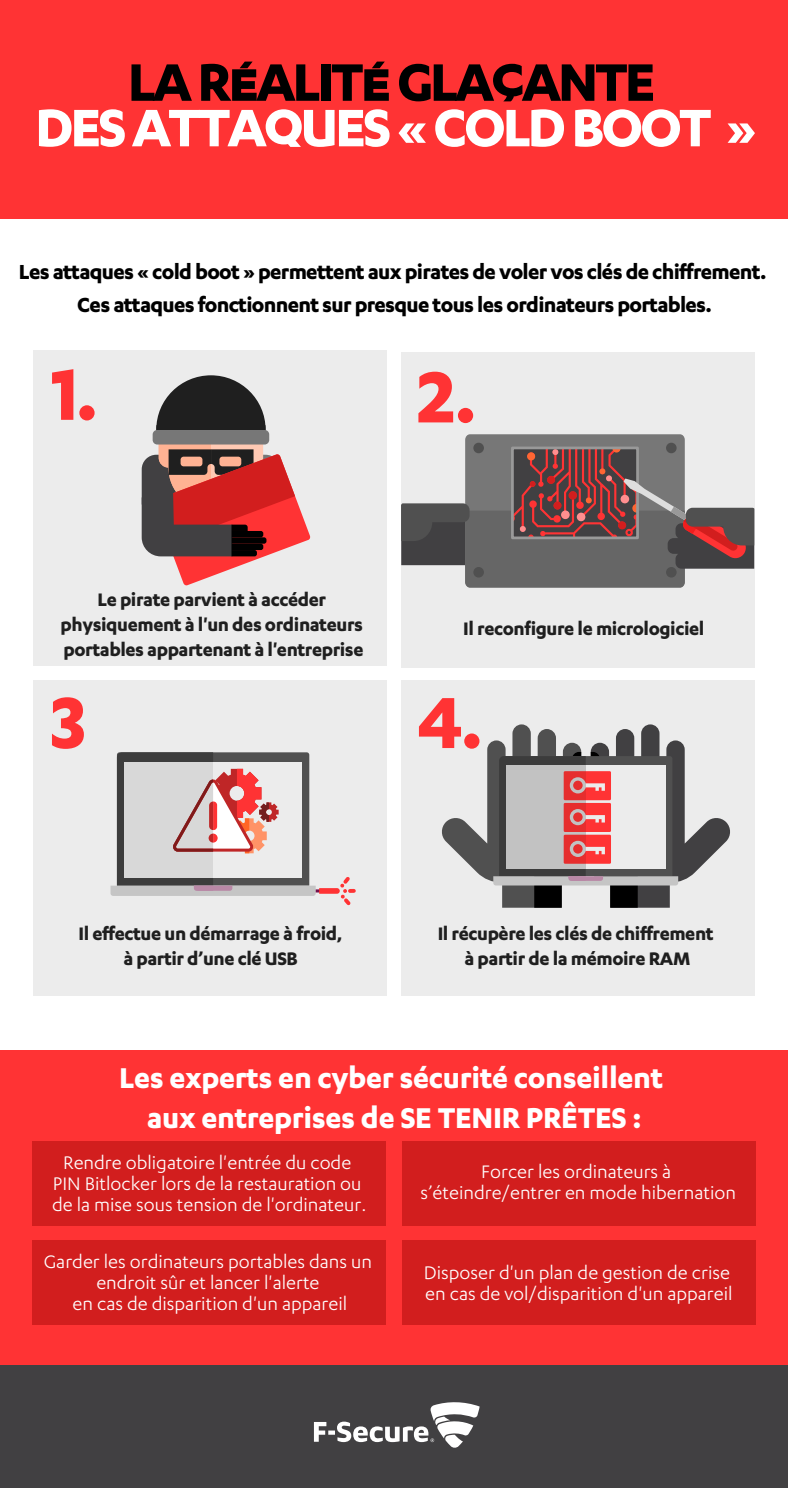
<style>
.page{position:relative;width:788px;height:1488px;background:#fff}
.page>*{position:absolute;margin:0;border:0;box-sizing:border-box;transform-origin:0 0}
.t1{font:700 84px "F Secure Sans";color:#ff3334}
.t2{font:61.25px "F Secure Sans Headline";letter-spacing:-.05em;color:#fff}
.t3{font:61.25px "F Secure Sans Headline";letter-spacing:-.05em;color:#000}
.t4{font:700 33.25px/39.9px "F Secure Sans";letter-spacing:-.01em;color:#fff;text-align:center}
.t5{font:700 23.62px/33.2px "F Secure Sans";letter-spacing:-.03em;color:#000;text-align:center}
.t6{font:21px/21px "F Secure Sans";color:#fff;text-align:center}
.t7{font:700 21px/25.2px "F Secure Sans";letter-spacing:-.02em;color:#1f1f1f;text-align:center}
</style>
<div class="page">
<div style="left:33px;top:350px;width:354px;height:315px;background:#ececec"></div>
<div style="left:401px;top:353px;width:353px;height:315px;background:#ececec"></div>
<div style="left:33px;top:680px;width:354px;height:315px;background:#ececec"></div>
<div style="left:401px;top:680px;width:353px;height:315px;background:#ececec"></div>
<div style="left:0;top:1050px;width:788px;height:317px;background:#ff3334"></div>
<div style="left:0;top:0;width:788px;height:219px;background:#ff3334"></div>
<div style="left:0;top:1365px;width:788px;height:123px;background:#414042"></div>
<svg style="left:314px;top:1402px;width:165px;height:46px"></svg>
<div style="left:32px;top:1141px;width:354px;height:84px;background:#d21e1e"></div>
<div style="left:402px;top:1141px;width:353px;height:84px;background:#d21e1e"></div>
<div style="left:32px;top:1240px;width:354px;height:84px;background:#d21e1e"></div>
<div style="left:402px;top:1240px;width:353px;height:84px;background:#d21e1e"></div>
<svg style="left:142px;top:375px;width:168px;height:211px"></svg>
<svg style="left:401px;top:434px;width:353px;height:154px"></svg>
<svg style="left:110px;top:752px;width:244px;height:154px"></svg>
<svg style="left:442px;top:724px;width:288px;height:183px"></svg>
<svg style="left:506px;top:765px;width:79px;height:104px;fill:#c2c2c2"></svg>
<h2 class="t3" style="left:128px;top:50px;width:529px">LA RÉALITÉ GLAÇANTE</h2>
<h2 class="t2" style="left:35px;top:96px;width:723px">DES ATTAQUES « COLD BOOT »</h2>
<p class="t5" style="left:19px;top:254px;width:749px">Les attaques « cold boot » permettent aux pirates de voler vos clés de chiffrement.<br>Ces attaques fonctionnent sur presque tous les ordinateurs portables.</p>
<h1 class="t1" style="left:50px;top:346px;width:50px">1.</h1>
<h1 class="t1" style="left:417px;top:349px;width:61px">2.</h1>
<p class="t7" style="left:61px;top:586px;width:304px">Le pirate parvient à accéder physiquement à l'un des ordinateurs portables appartenant à l'entreprise</p>
<p class="t7" style="left:463px;top:615px;width:242px">Il reconfigure le micrologiciel</p>
<h1 class="t1" style="left:50px;top:674px;width:37px">3</h1>
<h1 class="t1" style="left:417px;top:674px;width:68px">4.</h1>
<p class="t7" style="left:79px;top:920px;width:265px">Il effectue un démarrage à froid, à partir d’une clé USB</p>
<p class="t7" style="left:437px;top:920px;width:277px">Il récupère les clés de chiffrement à partir de la mémoire RAM</p>
<h3 class="t4" style="left:119px;top:1056px;width:545px">Les experts en cyber sécurité conseillent aux entreprises de SE TENIR PRÊTES :</h3>
<p class="t6" style="left:52px;top:1151px;width:316px">Rendre obligatoire l'entrée du code<br>PIN Bitlocker lors de la restauration ou de la mise sous tension de l'ordinateur.</p>
<p class="t6" style="left:420px;top:1160px;width:317px">Forcer les ordinateurs à s’éteindre/entrer en mode hibernation</p>
<p class="t6" style="left:44px;top:1250px;width:329px">Garder les ordinateurs portables dans un endroit sûr et lancer l'alerte<br>en cas de disparition d'un appareil</p>
<p class="t6" style="left:424px;top:1261px;width:310px;text-align:left">Disposer d'un plan de gestion de crise en cas de vol/disparition d'un appareil</p>
</div>
